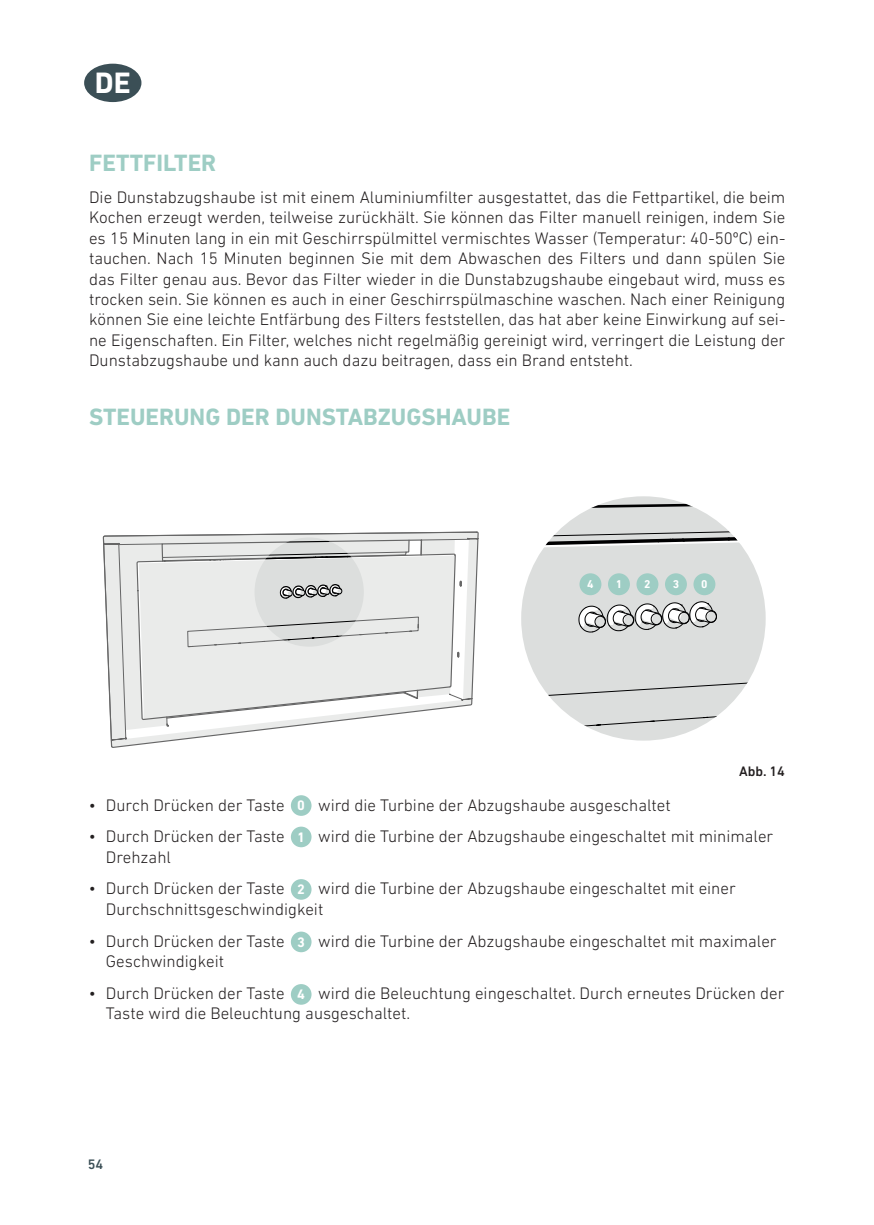
<style>
.page{position:relative;width:874px;height:1225px;background:#fff}
.page>*{position:absolute;margin:0;border:0;box-sizing:border-box;transform-origin:0 0}
.t1{font:700 30px "DIN Next LT Pro";color:#fff}
.t2{font:700 24px "DIN Next LT Pro";color:#9ecdc4}
.t3{font:300 17px/20.4px "DIN Next LT Pro";color:#231f20}
.t4{font:500 14px "DIN Next LT Pro";color:#231f20}
.t5{font:700 14px "DIN Next LT Pro";color:#fff}
.t6{font:500 14px "DIN Next LT Pro";color:#3b4f56}
.t7{font:700 11.6px "DIN Next LT Pro";color:#fff}
</style>
<div class="page">
<div style="left:84px;top:64px;width:57px;height:38px;background:#3b4f56;border-radius:50%"></div>
<svg style="left:103px;top:531px;width:375px;height:217px"></svg>
<svg style="left:136px;top:553px;width:320px;height:195px"></svg>
<svg style="left:161px;top:537px;width:294px;height:182px;background:#e1e2e1"></svg>
<svg style="left:521px;top:496px;width:244px;height:244px"></svg>
<div style="left:594px;top:616px;width:11px;height:11px;border:1px solid #000001;border-radius:50%"></div>
<div style="left:622px;top:614px;width:11px;height:12px;border:1px solid #000001;border-radius:50%"></div>
<div style="left:650px;top:613px;width:11px;height:12px;border:1px solid #000001;border-radius:50%"></div>
<div style="left:678px;top:612px;width:11px;height:12px;border:1px solid #000001;border-radius:50%"></div>
<div style="left:705px;top:610px;width:11px;height:12px;border:1px solid #000001;border-radius:50%"></div>
<div style="left:579px;top:573px;width:22px;height:22px;background:#9ecdc4;border-radius:50%"></div>
<div style="left:607px;top:573px;width:22px;height:22px;background:#9ecdc4;border-radius:50%"></div>
<div style="left:664px;top:573px;width:22px;height:22px;background:#9ecdc4;border-radius:50%"></div>
<div style="left:636px;top:573px;width:22px;height:22px;background:#9ecdc4;border-radius:50%"></div>
<div style="left:693px;top:573px;width:22px;height:22px;background:#9ecdc4;border-radius:50%"></div>
<div style="left:291px;top:879px;width:20px;height:20px;background:#9ecdc4;border-radius:50%"></div>
<div style="left:291px;top:826px;width:20px;height:21px;background:#9ecdc4;border-radius:50%"></div>
<div style="left:291px;top:795px;width:20px;height:21px;background:#9ecdc4;border-radius:50%"></div>
<div style="left:291px;top:984px;width:20px;height:20px;background:#9ecdc4;border-radius:50%"></div>
<div style="left:291px;top:931px;width:20px;height:21px;background:#9ecdc4;border-radius:50%"></div>
<h1 class="t1" style="left:95px;top:65px;width:37px">DE</h1>
<h2 class="t2" style="left:89px;top:149px;width:129px">FETTFILTER</h2>
<p class="t3" style="left:89px;top:187px;width:697px;text-align:justify">Die Dunstabzugshaube ist mit einem Aluminiumfilter ausgestattet, das die Fettpartikel, die beim Kochen erzeugt werden, teilweise zurückhält. Sie können das Filter manuell reinigen, indem Sie es 15 Minuten lang in ein mit Geschirrspülmittel vermischtes Wasser (Temperatur: 40-50ºC) ein&shy;tauchen. Nach 15 Minuten beginnen Sie mit dem Abwaschen des Filters und dann spülen Sie das Filter genau aus. Bevor das Filter wieder in die Dunstabzugshaube eingebaut wird, muss es trocken sein. Sie können es auch in einer Geschirrspülmaschine waschen. Nach einer Reinigung können Sie eine leichte Entfärbung des Filters feststellen, das hat aber keine Einwirkung auf sei&shy;ne Eigenschaften. Ein Filter, welches nicht regelmäßig gereinigt wird, verringert die Leistung der Dunstabzugshaube und kann auch dazu beitragen, dass ein Brand entsteht.</p>
<h2 class="t2" style="left:89px;top:403px;width:422px">STEUERUNG DER DUNSTABZUGSHAUBE</h2>
<p class="t7" style="left:587px;top:577px;width:8px">4</p>
<p class="t7" style="left:615px;top:577px;width:8px">1</p>
<p class="t7" style="left:644px;top:577px;width:8px">2</p>
<p class="t7" style="left:672px;top:577px;width:8px">3</p>
<p class="t7" style="left:701px;top:577px;width:8px">0</p>
<p class="t4" style="left:738px;top:763px;width:47px">Abb. 14</p>
<p class="t3" style="left:89px;top:794px;width:197px">• Durch Drücken der Taste</p>
<p class="t3" style="left:318px;top:794px;width:354px">wird die Turbine der Abzugshaube ausgeschaltet</p>
<p class="t3" style="left:89px;top:826px;width:197px">• Durch Drücken der Taste</p>
<p class="t3" style="left:318px;top:826px;width:456px">wird die Turbine der Abzugshaube eingeschaltet mit minimaler</p>
<p class="t3" style="left:106px;top:846px;width:67px">Drehzahl</p>
<p class="t3" style="left:89px;top:878px;width:197px">• Durch Drücken der Taste</p>
<p class="t5" style="left:297px;top:797px;width:9px">0</p>
<p class="t5" style="left:297px;top:828px;width:9px">1</p>
<p class="t3" style="left:106px;top:878px;width:631px;text-indent:212px">wird die Turbine der Abzugshaube eingeschaltet mit einer<br>Durchschnittsgeschwindigkeit</p>
<p class="t3" style="left:89px;top:930px;width:197px">• Durch Drücken der Taste</p>
<p class="t3" style="left:318px;top:930px;width:459px">wird die Turbine der Abzugshaube eingeschaltet mit maximaler</p>
<p class="t3" style="left:106px;top:951px;width:120px">Geschwindigkeit</p>
<p class="t3" style="left:89px;top:982px;width:197px">• Durch Drücken der Taste</p>
<p class="t5" style="left:297px;top:881px;width:9px">2</p>
<p class="t5" style="left:297px;top:933px;width:9px">3</p>
<p class="t3" style="left:106px;top:982px;width:679px;text-indent:212px">wird die Beleuchtung eingeschaltet. Durch erneutes Drücken der<br>Taste wird die Beleuchtung ausgeschaltet.</p>
<p class="t5" style="left:297px;top:986px;width:9px">4</p>
<p class="t6" style="left:88px;top:1156px;width:17px">54</p>
</div>
